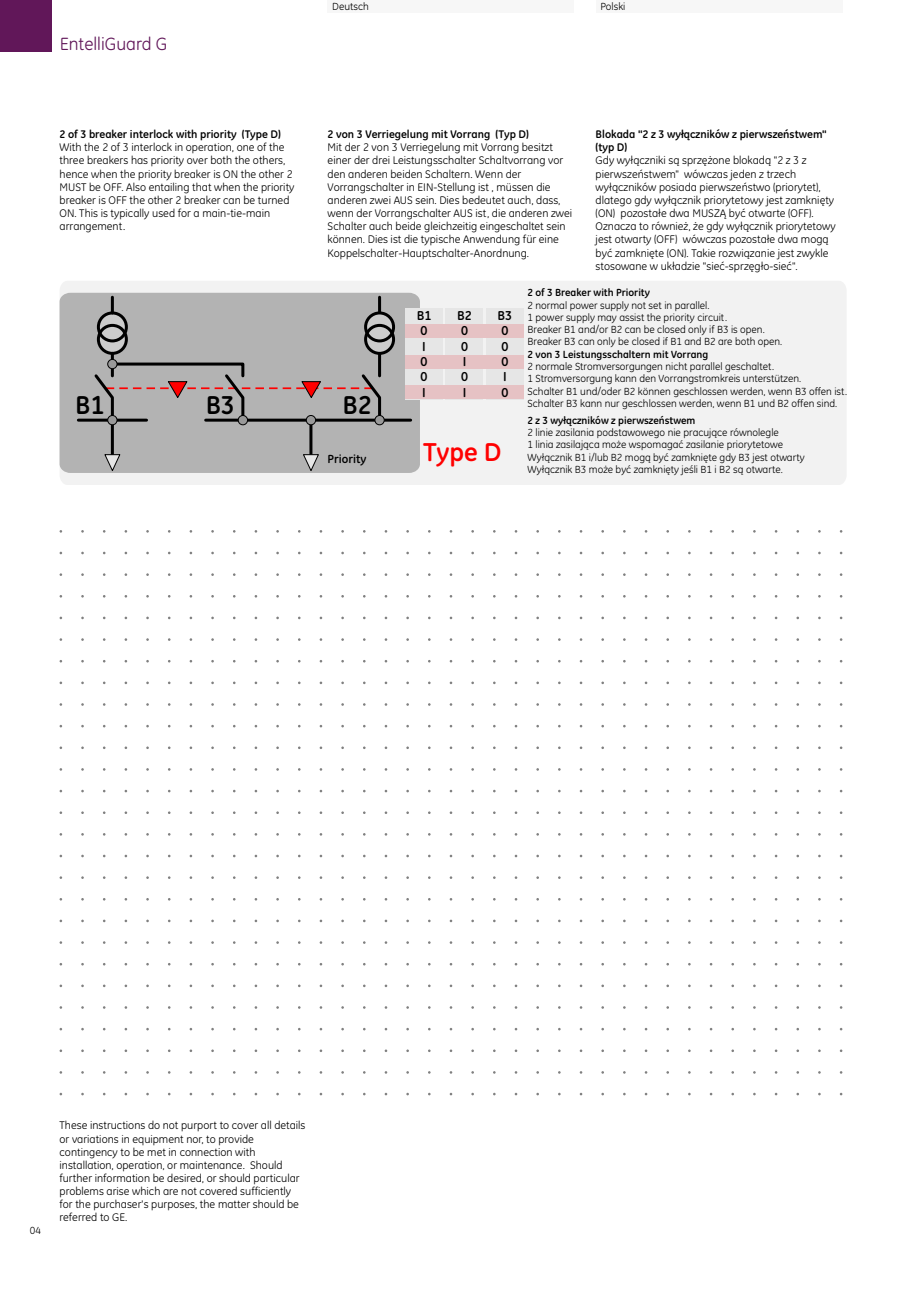
<style>
.page{position:relative;width:919px;height:1289px;background:#fff}
.page>*{position:absolute;margin:0;border:0;box-sizing:border-box;transform-origin:0 0}
.t1{font:700 26.25px "GE Inspira";color:#000}
.t2{font:700 26.25px "GE Inspira";color:#f00}
.t3{font:18px "GE Inspira";color:#611759}
.t4{font:700 13.2px/15.3px "GE Inspira";color:#000}
.t5{font:700 12px "GE Inspira";color:#000}
.t6{font:11.25px/13.2px "GE Inspira";color:#000}
.t7{font:700 11.25px/13.2px "GE Inspira";color:#000}
.t8{font:10.5px/12.3px "GE Inspira";color:#000}
.t9{font:700 10.5px "GE Inspira";color:#000}
</style>
<div class="page">
<div style="left:0;top:0;width:51px;height:51px;background:#611759"></div>
<div style="left:327px;top:0;width:247px;height:13px;background:#f7f7f7"></div>
<div style="left:595px;top:0;width:247px;height:13px;background:#f7f7f7"></div>
<svg style="left:60px;top:530px;width:782px;height:565px"></svg>
<div style="left:60px;top:281px;width:786px;height:204px;background:#f2f2f2"></div>
<div style="left:60px;top:293px;width:360px;height:180px;background:#b3b3b3"></div>
<hr style="left:206px;top:418px;width:204px;height:3px;background:#000">
<hr style="left:78px;top:418px;width:68px;height:3px;background:#000">
<svg style="left:238px;top:415px;width:10px;height:10px"></svg>
<div style="left:364px;top:311px;width:31px;height:31px;border:3px solid #000;border-radius:50%"></div>
<div style="left:364px;top:324px;width:31px;height:31px;border:3px solid #000;border-radius:50%"></div>
<svg style="left:92px;top:294px;width:301px;height:129px;background:#a8a4a4"></svg>
<hr style="left:111px;top:420px;width:3px;height:46px;background:#000">
<div style="left:107px;top:415px;width:10px;height:10px;background:#999;border:1px solid #000;border-radius:50%"></div>
<svg style="left:104px;top:454px;width:17px;height:18px"></svg>
<hr style="left:309px;top:420px;width:3px;height:46px;background:#000">
<div style="left:306px;top:415px;width:10px;height:10px;background:#999;border:1px solid #000;border-radius:50%"></div>
<svg style="left:303px;top:454px;width:16px;height:18px"></svg>
<div style="left:107px;top:359px;width:10px;height:10px;background:#999;border:1px solid #000;border-radius:50%"></div>
<div style="left:405px;top:308px;width:37px;height:91px;background:#e6e6e6"></div>
<div style="left:445px;top:308px;width:38px;height:91px;background:#e6e6e6"></div>
<div style="left:486px;top:308px;width:37px;height:91px;background:#e6e6e6"></div>
<div style="left:405px;top:324px;width:118px;height:14px;background:#e6c2c4"></div>
<div style="left:405px;top:354px;width:118px;height:14px;background:#e6c2c4"></div>
<div style="left:405px;top:385px;width:118px;height:14px;background:#e6c2c4"></div>
<h2 class="t3" style="left:60px;top:37px;width:109px">EntelliGuard G</h2>
<p class="t7" style="left:60px;top:128px;width:223px">2 of 3 breaker interlock with priority (Type D)</p>
<p class="t6" style="left:60px;top:142px;width:236px">With the 2 of 3 interlock in operation, one of the three breakers has priority over both the others, hence when the priority breaker is ON the other 2<br>MUST be OFF. Also entailing that when the priority breaker is OFF the other 2 breaker can be turned ON. This is typically used for a main-tie-main arrangement.</p>
<p class="t8" style="left:332px;top:1px;width:38px">Deutsch</p>
<p class="t8" style="left:600px;top:1px;width:27px">Polski</p>
<p class="t7" style="left:327px;top:128px;width:203px">2 von 3 Verriegelung mit Vorrang (Typ D)</p>
<p class="t6" style="left:327px;top:142px;width:246px">Mit der 2 von 3 Verriegelung mit Vorrang besitzt einer der drei Leistungsschalter Schaltvorrang vor den anderen beiden Schaltern. Wenn der Vorrangschalter in EIN-Stellung ist , müssen die anderen zwei AUS sein. Dies bedeutet auch, dass, wenn der Vorrangschalter AUS ist, die anderen zwei Schalter auch beide gleichzeitig eingeschaltet sein können. Dies ist die typische Anwendung für eine Koppelschalter-Hauptschalter-Anordnung.</p>
<p class="t7" style="left:595px;top:128px;width:232px">Blokada "2 z 3 wyłączników z pierwszeństwem" (typ D)</p>
<p class="t6" style="left:595px;top:155px;width:242px">Gdy wyłączniki są sprzężone blokadą "2 z 3 z pierwszeństwem" wówczas jeden z trzech wyłączników posiada pierwszeństwo (priorytet), dlatego gdy wyłącznik priorytetowy jest zamknięty (ON) pozostałe dwa MUSZĄ być otwarte (OFF).<br>Oznacza to również, że gdy wyłącznik priorytetowy jest otwarty (OFF) wówczas pozostałe dwa mogą być zamknięte (ON). Takie rozwiązanie jest zwykle stosowane w układzie "sieć-sprzęgło-sieć".</p>
<h1 class="t1" style="left:75px;top:394px;width:31px">B1</h1>
<h1 class="t1" style="left:206px;top:394px;width:31px">B3</h1>
<h1 class="t1" style="left:342px;top:394px;width:31px">B2</h1>
<p class="t5" style="left:327px;top:454px;width:40px">Priority</p>
<p class="t4" style="left:417px;top:309px;width:16px">B1<br>0<br>I<br>0<br>0<br>I</p>
<p class="t4" style="left:457px;top:309px;width:16px">B2<br>0<br>0<br>I<br>0<br>I</p>
<p class="t4" style="left:497px;top:309px;width:16px">B3<br>0<br>0<br>0<br>I<br>0</p>
<h1 class="t2" style="left:423px;top:442px;width:80px">Type D</h1>
<p class="t9" style="left:527px;top:288px;width:124px">2 of 3 Breaker with Priority</p>
<p class="t8" style="left:527px;top:299px;width:256px">2 normal power supply not set in parallel.<br>1 power supply may assist the priority circuit.<br>Breaker B1 and/or B2 can be closed only if B3 is open.<br>Breaker B3 can only be closed if B1 and B2 are both open.</p>
<p class="t9" style="left:527px;top:350px;width:182px">2 von 3 Leistungsschaltern mit Vorrang</p>
<p class="t8" style="left:527px;top:361px;width:321px">2 normale Stromversorgungen nicht parallel geschaltet.<br>1 Stromversorgung kann den Vorrangstromkreis unterstützen.<br>Schalter B1 und/oder B2 können geschlossen werden, wenn B3 offen ist.<br>Schalter B3 kann nur geschlossen werden, wenn B1 und B2 offen sind.</p>
<p class="t9" style="left:527px;top:416px;width:169px">2 z 3 wyłączników z pierwszeństwem</p>
<p class="t8" style="left:527px;top:427px;width:279px">2 linie zasilania podstawowego nie pracujące równolegle<br>1 linia zasilająca może wspomagać zasilanie priorytetowe Wyłącznik B1 i/lub B2 mogą być zamknięte gdy B3 jest otwarty Wyłącznik B3 może być zamknięty jeśli B1 i B2 są otwarte.</p>
<p class="t8" style="left:30px;top:1224px;width:13px">04</p>
<p class="t6" style="left:60px;top:1119px;width:247px">These instructions do not purport to cover all details or variations in equipment nor, to provide contingency to be met in connection with installation, operation, or maintenance. Should further information be desired, or should particular problems arise which are not covered sufficiently for the purchaser's purposes, the matter should be referred to GE.</p>
</div>
